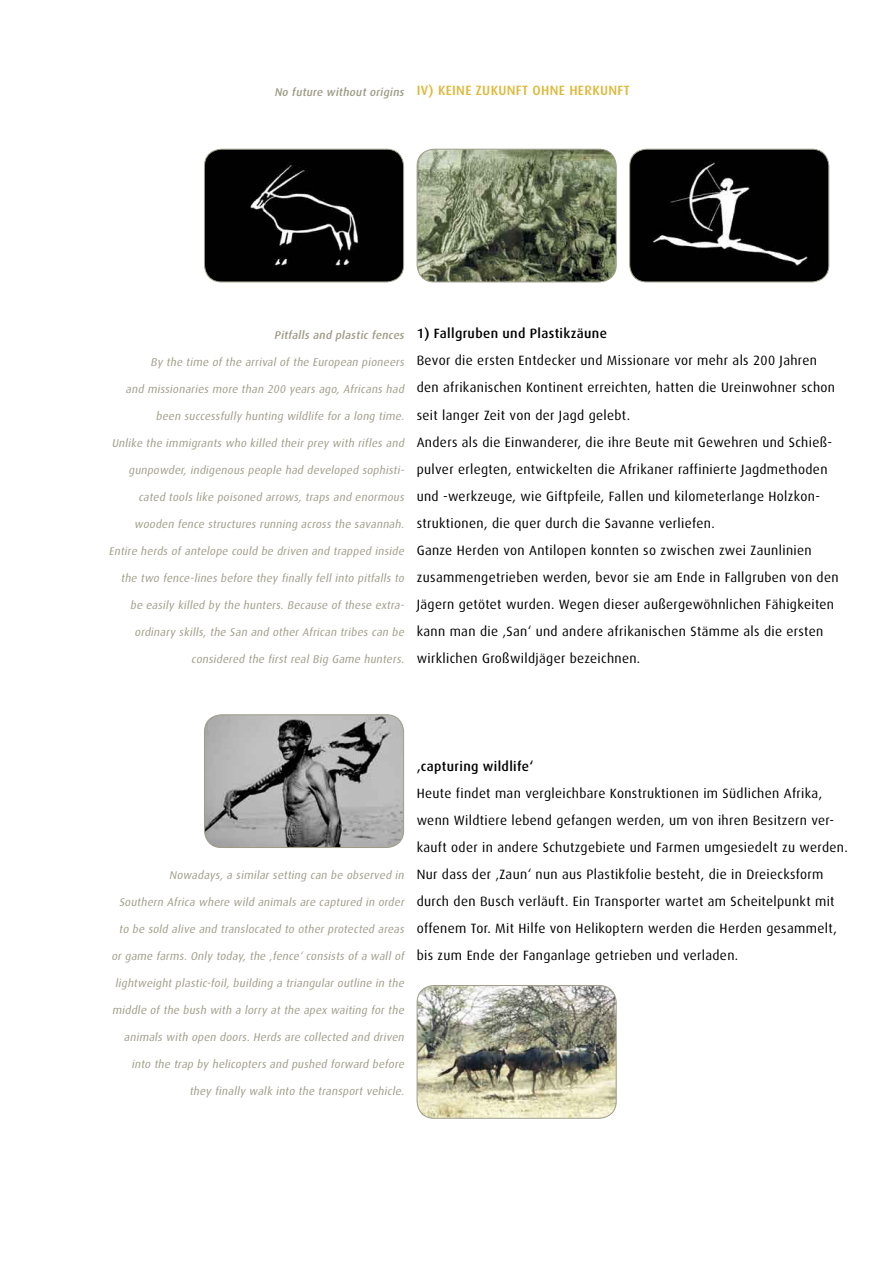
<style>
.page{position:relative;width:893px;height:1263px;background:#fff}
.page>*{position:absolute;margin:0;border:0;box-sizing:border-box;transform-origin:0 0}
.t1{font:13.5px/27px "Dax";letter-spacing:.025em;color:#000}
.t2{font:500 13.5px "Dax";letter-spacing:.025em;color:#000}
.t3{font:500 13.5px "Dax";letter-spacing:.025em;color:#deb839}
.t4{font:italic 11.25px "Dax";color:#9e9c88}
.t5{font:italic 500 11.25px "Dax";color:#9e9c88}
</style>
<div class="page">
<svg style="left:629px;top:148px;width:201px;height:134px;background:#1a1a19"></svg>
<svg style="left:204px;top:714px;width:200px;height:133px;background:#989897"></svg>
<svg style="left:204px;top:148px;width:200px;height:134px;background:#121211"></svg>
<svg style="left:416px;top:148px;width:201px;height:134px;background:#767f65"></svg>
<img style="left:416px;top:985px;width:201px;height:133px">
<p class="t5" style="left:274px;top:85px;width:133px">No future without origins</p>
<p class="t3" style="left:417px;top:83px;width:215px">IV) KEINE ZUKUNFT OHNE HERKUNFT</p>
<p class="t5" style="left:274px;top:328px;width:133px">Pitfalls and plastic fences</p>
<p class="t4" style="left:150px;top:355px;width:257px">By the time of the arrival of the European pioneers</p>
<p class="t4" style="left:126px;top:382px;width:282px">and missionaries more than 200 years ago, Africans had</p>
<p class="t4" style="left:156px;top:409px;width:252px">been successfully hunting wildlife for a long time.</p>
<p class="t4" style="left:112px;top:436px;width:296px">Unlike the immigrants who killed their prey with rifles and</p>
<p class="t4" style="left:128px;top:463px;width:279px">gunpowder, indigenous people had developed sophisti-</p>
<p class="t4" style="left:138px;top:490px;width:269px">cated tools like poisoned arrows, traps and enormous</p>
<p class="t4" style="left:134px;top:517px;width:273px">wooden fence structures running across the savannah.</p>
<p class="t4" style="left:109px;top:544px;width:299px">Entire herds of antelope could be driven and trapped inside</p>
<p class="t4" style="left:121px;top:571px;width:287px">the two fence-lines before they finally fell into pitfalls to</p>
<p class="t4" style="left:130px;top:598px;width:278px">be easily killed by the hunters. Because of these extra-</p>
<p class="t4" style="left:135px;top:625px;width:273px">ordinary skills, the San and other African tribes can be</p>
<p class="t4" style="left:191px;top:652px;width:216px">considered the first real Big Game hunters.</p>
<p class="t2" style="left:417px;top:326px;width:192px">1) Fallgruben und Plastikzäune</p>
<p class="t1" style="left:417px;top:347px;width:423px">Bevor die ersten Entdecker und Missionare vor mehr als 200 Jahren den afrikanischen Kontinent erreichten, hatten die Ureinwohner schon seit langer Zeit von der Jagd gelebt.<br>Anders als die Einwanderer, die ihre Beute mit Gewehren und Schieß&shy;pulver erlegten, entwickelten die Afrikaner raffinierte Jagdmethoden und -werkzeuge, wie Giftpfeile, Fallen und kilometerlange Holzkon&shy;struktionen, die quer durch die Savanne verliefen.<br>Ganze Herden von Antilopen konnten so zwischen zwei Zaunlinien zusammengetrieben werden, bevor sie am Ende in Fallgruben von den Jägern getötet wurden. Wegen dieser außergewöhnlichen Fähigkeiten kann man die ‚San‘ und andere afrikanischen Stämme als die ersten wirklichen Großwildjäger bezeichnen.</p>
<p class="t4" style="left:169px;top:868px;width:238px">Nowadays, a similar setting can be observed in</p>
<p class="t4" style="left:119px;top:895px;width:289px">Southern Africa where wild animals are captured in order</p>
<p class="t4" style="left:119px;top:922px;width:289px">to be sold alive and translocated to other protected areas</p>
<p class="t4" style="left:111px;top:949px;width:296px">or game farms. Only today, the ‚fence‘ consists of a wall of</p>
<p class="t4" style="left:115px;top:976px;width:293px">lightweight plastic-foil, building a triangular outline in the</p>
<p class="t4" style="left:112px;top:1003px;width:296px">middle of the bush with a lorry at the apex waiting for the</p>
<p class="t4" style="left:124px;top:1030px;width:284px">animals with open doors. Herds are collected and driven</p>
<p class="t4" style="left:131px;top:1057px;width:276px">into the trap by helicopters and pushed forward before</p>
<p class="t4" style="left:189px;top:1084px;width:218px">they finally walk into the transport vehicle.</p>
<p class="t2" style="left:417px;top:758px;width:118px">‚capturing wildlife‘</p>
<p class="t1" style="left:417px;top:779px;width:432px">Heute findet man vergleichbare Konstruktionen im Südlichen Afrika, wenn Wildtiere lebend gefangen werden, um von ihren Besitzern ver&shy;kauft oder in andere Schutzgebiete und Farmen umgesiedelt zu werden.<br>Nur dass der ‚Zaun‘ nun aus Plastikfolie besteht, die in Dreiecksform durch den Busch verläuft. Ein Transporter wartet am Scheitelpunkt mit offenem Tor. Mit Hilfe von Helikoptern werden die Herden gesammelt, bis zum Ende der Fanganlage getrieben und verladen.</p>
</div>
